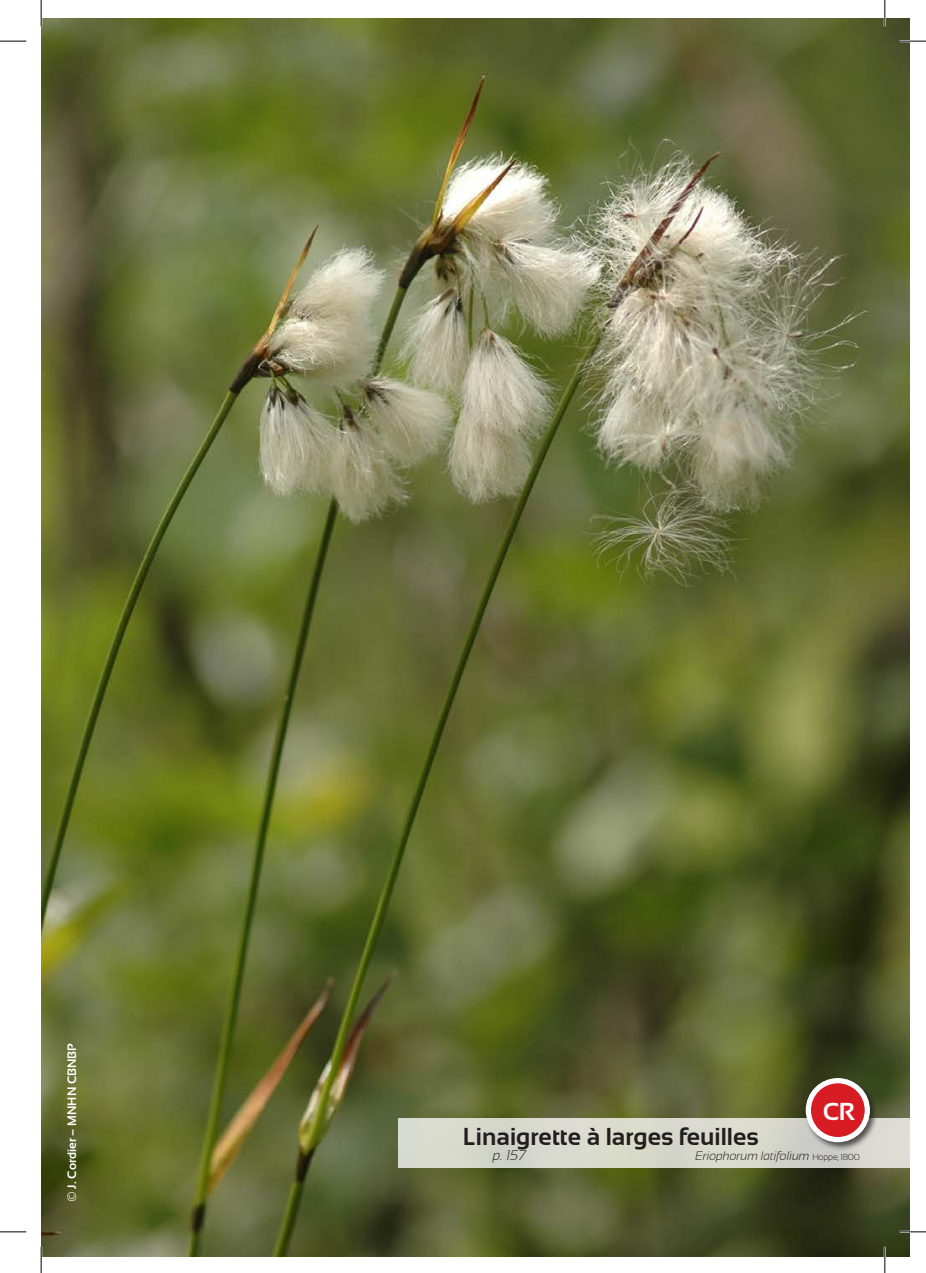
<style>
.page{position:relative;width:926px;height:1273px;background:#fff}
.page>*{position:absolute;margin:0;border:0;box-sizing:border-box;transform-origin:0 0}
.t1{font:700 24.5px "Sansation";color:#231f20}
.t2{font:700 24.5px "Sansation";color:#fff}
.t3{font:italic 300 14px "Sansation";color:#231f20}
.t4{font:italic 300 12.25px "Sansation";letter-spacing:-.01em;color:#231f20}
.t5{font:700 12.25px "Sansation";color:#fff}
.s1{font-style:normal;font-size:8.75px}
</style>
<div class="page">
<img style="left:41px;top:18px;width:868px;height:1238px">
<div style="left:398px;top:1118px;width:511px;height:49px;background:#d8dacd"></div>
<div style="left:803px;top:1076px;width:76px;height:75px;background:#231f20;opacity:.75"></div>
<div style="left:808px;top:1081px;width:59px;height:58px;background:#d81c23;border-radius:50%"></div>
<div style="left:805px;top:1078px;width:65px;height:64px;border:5px solid #fff;border-radius:50%"></div>
<hr style="left:899px;top:40px;width:27px;height:2px;background:#fff">
<hr style="left:899px;top:1231px;width:27px;height:2px;background:#fff">
<hr style="left:883px;top:0;width:3px;height:26px;background:#fff">
<hr style="left:883px;top:1247px;width:3px;height:26px;background:#fff">
<svg style="left:0;top:41px;width:26px;height:1px"></svg>
<svg style="left:899px;top:41px;width:27px;height:1px"></svg>
<svg style="left:0;top:1231px;width:26px;height:1px"></svg>
<svg style="left:899px;top:1231px;width:27px;height:1px"></svg>
<svg style="left:41px;top:0;width:1px;height:26px"></svg>
<svg style="left:41px;top:1247px;width:1px;height:26px"></svg>
<svg style="left:884px;top:0;width:1px;height:26px"></svg>
<svg style="left:884px;top:1247px;width:1px;height:26px"></svg>
<p class="t5" style="left:65px;top:1202px;width:160px;rotate:-90deg">© J. Cordier – MNHN CBNBP</p>
<h1 class="t2" style="left:822px;top:1098px;width:33px">CR</h1>
<h1 class="t1" style="left:463px;top:1122px;width:297px">Linaigrette à larges feuilles</h1>
<p class="t3" style="left:493px;top:1148px;width:35px">p. 157</p>
<p class="t4" style="left:695px;top:1149px;width:166px">Eriophorum latifolium <span class="s1">Hoppe, 1800</span></p>
</div>
